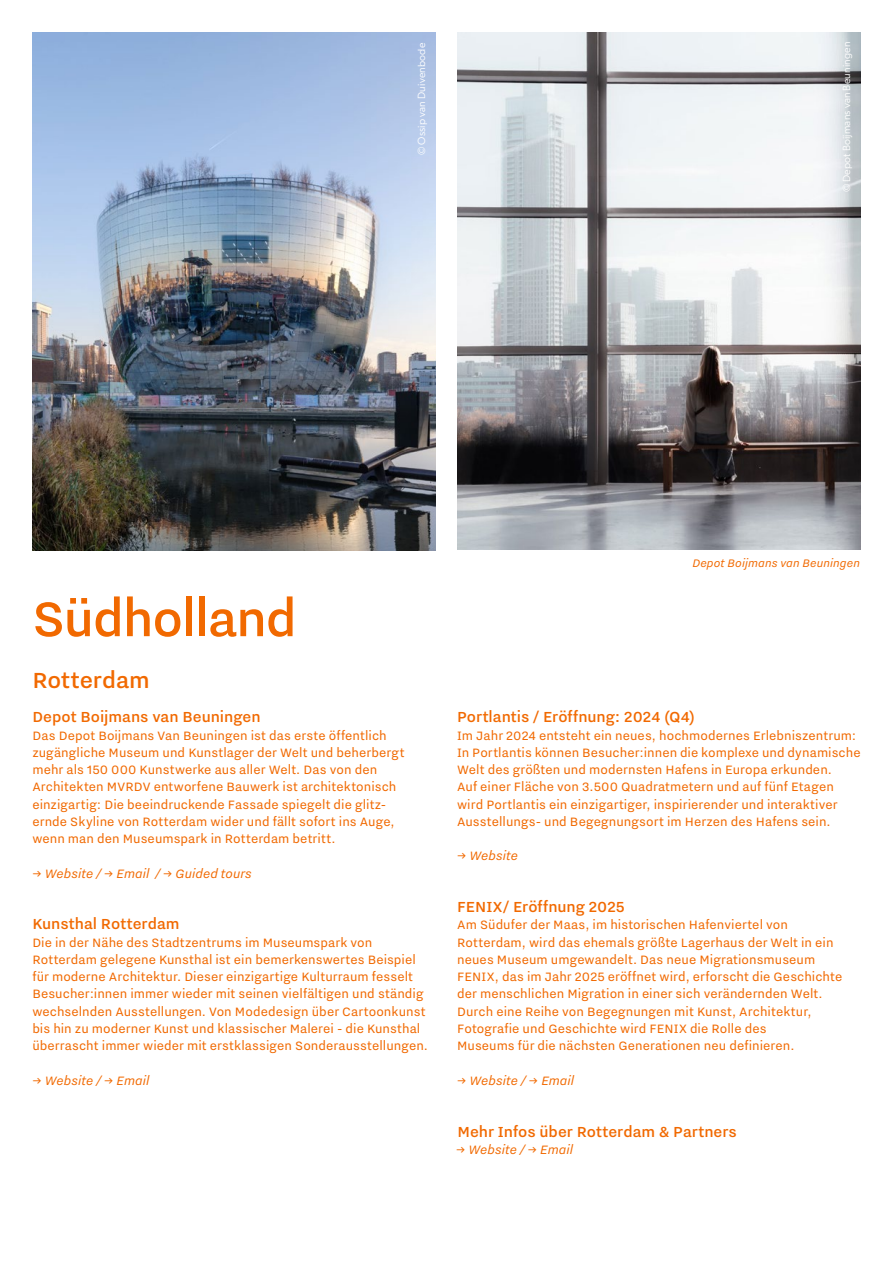
<style>
.page{position:relative;width:893px;height:1263px;background:#fff}
.page>*{position:absolute;margin:0;border:0;box-sizing:border-box;transform-origin:0 0}
.t1{font:500 60px "Nitti Grotesk";letter-spacing:-.02em;color:#f16900}
.t2{font:500 27px "Nitti Grotesk";color:#f16900}
.t3{font:500 18px "Nitti Grotesk";color:#f16900}
.t4{font:15px/17.2px "Nitti Grotesk";letter-spacing:.005em;color:#f16900}
.t5{font:italic 15px "Nitti Grotesk";letter-spacing:.005em;color:#f16900}
.t6{font:italic 13.5px "Nitti Grotesk";letter-spacing:.01em;color:#f16900}
.t7{font:10.5px "Gibson";letter-spacing:.02em;color:#fff}
</style>
<div class="page">
<img style="left:32px;top:32px;width:404px;height:518px">
<img style="left:457px;top:32px;width:404px;height:518px">
<p class="t7" style="left:415px;top:155px;width:114px;rotate:-90deg">© Ossip van Duivenbode</p>
<p class="t7" style="left:840px;top:192px;width:152px;rotate:-90deg">© Depot Boijmans van Beuningen</p>
<h1 class="t1" style="left:32px;top:585px;width:266px">Südholland</h1>
<h2 class="t2" style="left:32px;top:665px;width:119px">Rotterdam</h2>
<p class="t3" style="left:32px;top:707px;width:230px">Depot Boijmans van Beuningen</p>
<p class="t4" style="left:32px;top:726px;width:374px">Das Depot Boijmans Van Beuningen ist das erste öffentlich zugängliche Museum und Kunstlager der Welt und beherbergt mehr als 150 000 Kunstwerke aus aller Welt. Das von den Architekten MVRDV entworfene Bauwerk ist architektonisch einzigartig: Die beeindruckende Fassade spiegelt die glitz&shy;ernde Skyline von Rotterdam wider und fällt sofort ins Auge, wenn man den Museumspark in Rotterdam betritt.</p>
<p class="t5" style="left:32px;top:865px;width:221px">→ Website / → Email / → Guided tours</p>
<p class="t3" style="left:32px;top:914px;width:149px">Kunsthal Rotterdam</p>
<p class="t4" style="left:32px;top:933px;width:397px">Die in der Nähe des Stadtzentrums im Museumspark von Rotterdam gelegene Kunsthal ist ein bemerkenswertes Beispiel für moderne Architektur. Dieser einzigartige Kulturraum fesselt Besucher:innen immer wieder mit seinen vielfältigen und ständig wechselnden Ausstellungen. Von Modedesign über Cartoonkunst bis hin zu moderner Kunst und klassischer Malerei - die Kunsthal überrascht immer wieder mit erstklassigen Sonderausstellungen.</p>
<p class="t5" style="left:32px;top:1072px;width:118px">→ Website / → Email</p>
<p class="t6" style="left:692px;top:556px;width:169px">Depot Boijmans van Beuningen</p>
<p class="t3" style="left:457px;top:707px;width:239px">Portlantis / Eröffnung: 2024 (Q4)</p>
<p class="t4" style="left:457px;top:726px;width:405px">Im Jahr 2024 entsteht ein neues, hochmodernes Erlebniszentrum:<br>In Portlantis können Besucher:innen die komplexe und dynamische Welt des größten und modernsten Hafens in Europa erkunden.<br>Auf einer Fläche von 3.500 Quadratmetern und auf fünf Etagen wird Portlantis ein einzigartiger, inspirierender und interaktiver Ausstellungs- und Begegnungsort im Herzen des Hafens sein.</p>
<p class="t5" style="left:457px;top:847px;width:62px">→ Website</p>
<p class="t3" style="left:457px;top:897px;width:169px">FENIX/ Eröffnung 2025</p>
<p class="t4" style="left:457px;top:916px;width:387px">Am Südufer der Maas, im historischen Hafenviertel von Rotterdam, wird das ehemals größte Lagerhaus der Welt in ein neues Museum umgewandelt. Das neue Migrationsmuseum FENIX, das im Jahr 2025 eröffnet wird, erforscht die Geschichte der menschlichen Migration in einer sich verändernden Welt.<br>Durch eine Reihe von Begegnungen mit Kunst, Architektur, Fotografie und Geschichte wird FENIX die Rolle des<br>Museums für die nächsten Generationen neu definieren.</p>
<p class="t5" style="left:457px;top:1072px;width:118px">→ Website / → Email</p>
<p class="t3" style="left:457px;top:1121px;width:281px">Mehr Infos über Rotterdam &amp; Partners</p>
<p class="t5" style="left:456px;top:1141px;width:118px">→ Website / → Email</p>
</div>
